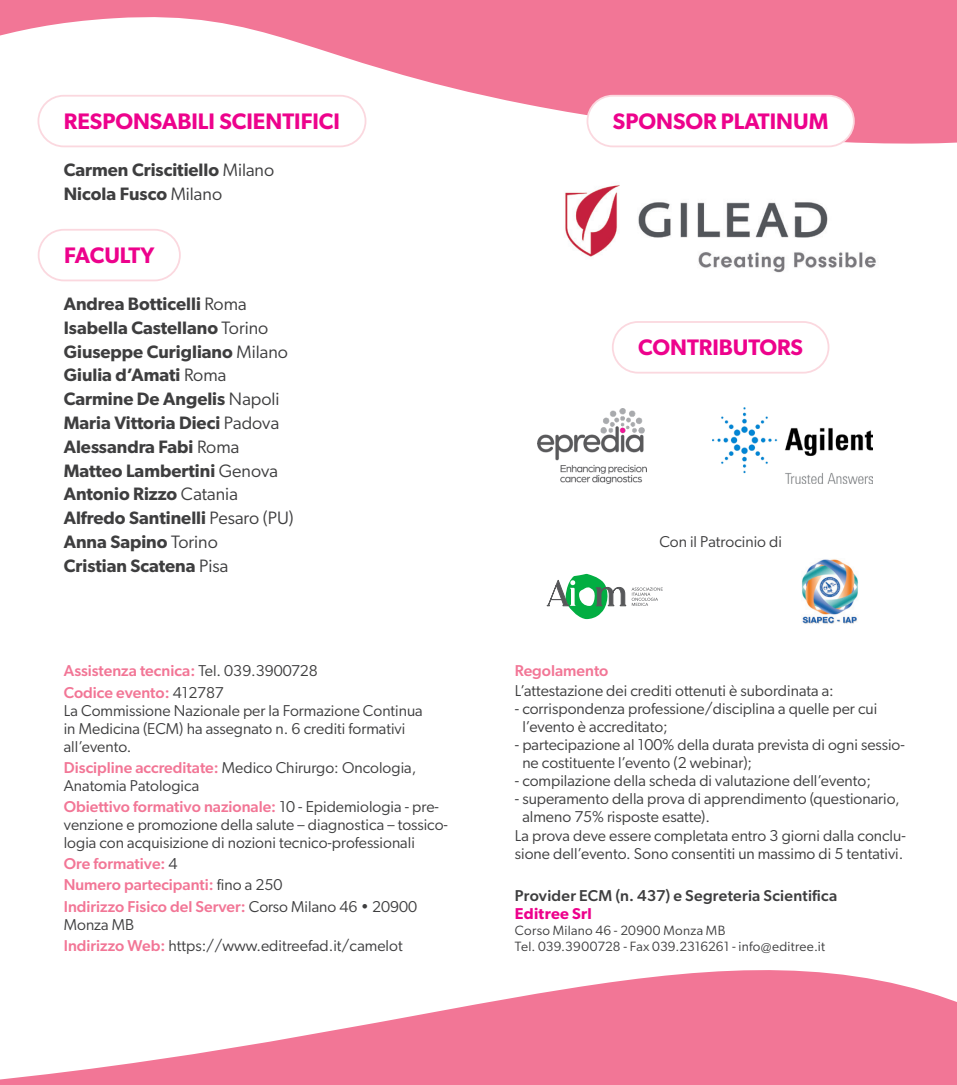
<style>
.page{position:relative;width:957px;height:1085px;background:#fff}
.page>*{position:absolute;margin:0;border:0;box-sizing:border-box;transform-origin:0 0}
.t1{font:600 22.5px "Gibson";color:#ed028c}
.t2{font:600 18px "Gibson";color:#3e3e3f}
.t3{font:15.75px/18px "Gibson";color:#3e3e3f}
.t4{font:500 15.75px "Gibson";color:#f27696}
.Testo_1{font:500 15.75px/18px "Gibson";letter-spacing:.015em;color:#3e3e3f}
.Testo_1-2{font:13.5px/15.8px "Gibson";letter-spacing:.015em;color:#3e3e3f}
.s1{font-weight:400}
.s2{font-weight:400;color:#3e3e3f}
.s3{font-weight:500;color:#f27696}
.s4{font-weight:600;color:#ed028c}
</style>
<div class="page">
<svg style="left:0;top:0;width:957px;height:148px;fill:#f27696"></svg>
<svg style="left:0;top:970px;width:957px;height:114px;fill:#f27696"></svg>
<div style="left:38px;top:229px;width:143px;height:52px;border:2px solid #fbd8df;border-radius:25px"></div>
<div style="left:38px;top:96px;width:328px;height:50px;background:#fff;border-radius:25px"></div>
<div style="left:37px;top:95px;width:329px;height:52px;border:2px solid #fbd8df;border-radius:25px"></div>
<img style="left:537px;top:408px;width:109px;height:75px">
<img style="left:713px;top:408px;width:159px;height:75px">
<img style="left:565px;top:185px;width:311px;height:88px">
<div style="left:587px;top:96px;width:267px;height:50px;background:#fff;border-radius:25px"></div>
<div style="left:586px;top:95px;width:268px;height:52px;border:2px solid #fbd8df;border-radius:25px"></div>
<div style="left:612px;top:321px;width:217px;height:52px;border:2px solid #fbd8df;border-radius:25px"></div>
<svg style="left:547px;top:573px;width:116px;height:46px"></svg>
<img style="left:802px;top:559px;width:56px;height:65px">
<p class="t1" style="left:64px;top:108px;width:278px">RESPONSABILI SCIENTIFICI</p>
<p class="t2" style="left:64px;top:159px;width:212px">Carmen Criscitiello <span class="s1">Milano</span></p>
<p class="t2" style="left:64px;top:183px;width:160px">Nicola Fusco <span class="s1">Milano</span></p>
<p class="t1" style="left:64px;top:242px;width:92px">FACULTY</p>
<p class="t2" style="left:64px;top:293px;width:184px">Andrea Botticelli <span class="s1">Roma</span></p>
<p class="t2" style="left:64px;top:317px;width:206px">Isabella Castellano <span class="s1">Torino</span></p>
<p class="t2" style="left:64px;top:340px;width:226px">Giuseppe Curigliano <span class="s1">Milano</span></p>
<p class="t2" style="left:64px;top:364px;width:164px">Giulia d’Amati <span class="s1">Roma</span></p>
<p class="t2" style="left:64px;top:388px;width:217px">Carmine De Angelis <span class="s1">Napoli</span></p>
<p class="t2" style="left:64px;top:412px;width:217px">Maria Vittoria Dieci <span class="s1">Padova</span></p>
<p class="t2" style="left:64px;top:436px;width:177px">Alessandra Fabi <span class="s1">Roma</span></p>
<p class="t2" style="left:64px;top:459px;width:216px">Matteo Lambertini <span class="s1">Genova</span></p>
<p class="t2" style="left:64px;top:483px;width:176px">Antonio Rizzo <span class="s1">Catania</span></p>
<p class="t2" style="left:64px;top:507px;width:231px">Alfredo Santinelli <span class="s1">Pesaro (PU)</span></p>
<p class="t2" style="left:64px;top:531px;width:156px">Anna Sapino <span class="s1">Torino</span></p>
<p class="t2" style="left:64px;top:554px;width:166px">Cristian Scatena <span class="s1">Pisa</span></p>
<p class="t4" style="left:64px;top:661px;width:256px">Assistenza tecnica: <span class="s2">Tel. 039.3900728</span></p>
<p class="t3" style="left:64px;top:682px;width:360px"><span class="s3">Codice evento:</span> 412787<br>La Commissione Nazionale per la Formazione Continua in Medicina (ECM) ha assegnato n. 6 crediti formativi all’evento.</p>
<p class="t3" style="left:64px;top:758px;width:354px"><span class="s3">Discipline accreditate:</span> Medico Chirurgo: Oncologia,<br>Anatomia Patologica</p>
<p class="t3" style="left:64px;top:797px;width:385px"><span class="s3">Obiettivo formativo nazionale:</span> 10 - Epidemiologia - pre&shy;venzione e promozione della salute – diagnostica – tossico&shy;logia con acquisizione di nozioni tecnico-professionali</p>
<p class="t4" style="left:64px;top:854px;width:115px">Ore formative: <span class="s2">4</span></p>
<p class="t4" style="left:64px;top:875px;width:220px">Numero partecipanti: <span class="s2">fino a 250</span></p>
<p class="t3" style="left:64px;top:896px;width:355px"><span class="s3">Indirizzo Fisico del Server:</span> Corso Milano 46 • 20900<br>Monza MB</p>
<p class="t3" style="left:64px;top:936px;width:340px"><span class="s3">Indirizzo Web:</span> https://www.editreefad.it/camelot</p>
<p class="t1" style="left:613px;top:108px;width:217px">SPONSOR PLATINUM</p>
<p class="t1" style="left:638px;top:334px;width:166px">CONTRIBUTORS</p>
<p class="t3" style="left:659px;top:532px;width:124px">Con il Patrocinio di</p>
<p class="t4" style="left:515px;top:661px;width:95px">Regolamento</p>
<p class="t3" style="left:515px;top:681px;width:320px">L’attestazione dei crediti ottenuti è subordinata a:</p>
<p class="t3" style="left:522px;top:699px;width:356px;text-indent:-7px">- corrispondenza professione/disciplina a quelle per cui l’evento è accreditato;</p>
<p class="t3" style="left:522px;top:735px;width:384px;text-indent:-7px">- partecipazione al 100% della durata prevista di ogni sessio&shy;ne costituente l’evento (2 webinar);</p>
<p class="t3" style="left:515px;top:771px;width:357px">- compilazione della scheda di valutazione dell’evento;</p>
<p class="t3" style="left:522px;top:789px;width:379px;text-indent:-7px">- superamento della prova di apprendimento (questionario, almeno 75% risposte esatte).</p>
<p class="t3" style="left:515px;top:826px;width:392px">La prova deve essere completata entro 3 giorni dalla conclu&shy;sione dell’evento. Sono consentiti un massimo di 5 tentativi.</p>
<p class="Testo_1" style="left:515px;top:886px;width:324px">Provider ECM (n. 437) e Segreteria Scientifica<br><span class="s4">Editree Srl</span></p>
<p class="Testo_1-2" style="left:515px;top:922px;width:312px">Corso Milano 46 - 20900 Monza MB<br>Tel. 039.3900728 - Fax 039.2316261 - info@editree.it</p>
</div>
